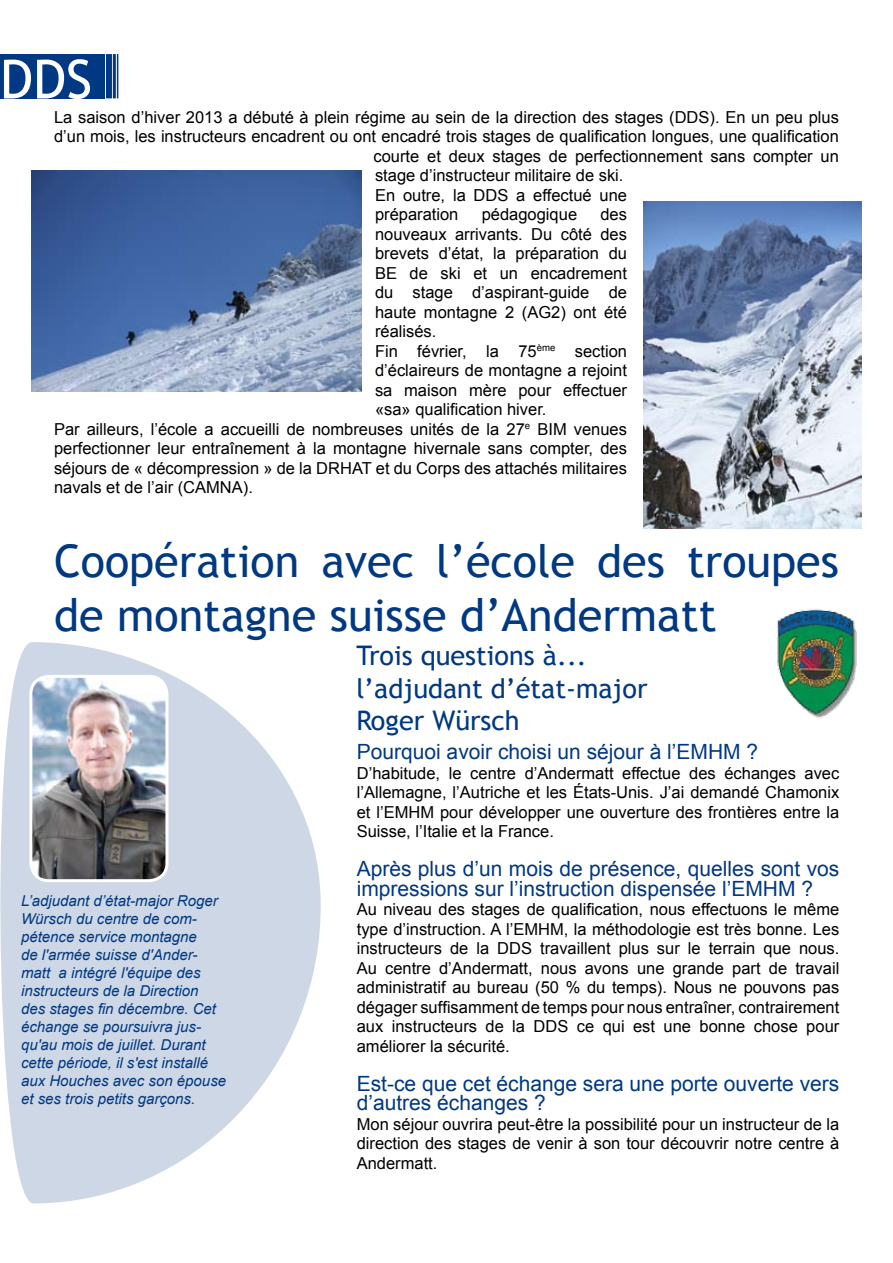
<style>
.page{position:relative;width:893px;height:1263px;background:#fff}
.page>*{position:absolute;margin:0;border:0;box-sizing:border-box;transform-origin:0 0}
.t1{font:54px "Trebuchet MS";color:#fff}
.t2{font:45px/54px "Trebuchet MS";color:#003882}
.t3{font:27px/32.4px "Trebuchet MS";color:#003882}
.t4{font:21px/19.5px "Arial";color:#003883}
.t5{font:16.5px/19.5px "Arial";color:#000;text-align:justify}
.t6{font:italic 15px/18px "Arial";color:#003882}
</style>
<div class="page">
<div style="left:0;top:54px;width:105px;height:44px;background:#003883"></div>
<div style="left:106px;top:54px;width:6px;height:44px;background:#003882"></div>
<hr style="left:117px;top:54px;width:1px;height:44px;background:#003882">
<hr style="left:113px;top:54px;width:3px;height:44px;background:#003882">
<svg style="left:0;top:642px;width:321px;height:561px;fill:#cdd7e6"></svg>
<img style="left:31px;top:676px;width:136px;height:204px;border-radius:18px">
<div style="left:29px;top:675px;width:139px;height:207px;border:3px solid #fff;border-radius:18px"></div>
<img style="left:777px;top:609px;width:80px;height:109px">
<img style="left:31px;top:170px;width:330px;height:221px">
<img style="left:643px;top:201px;width:218px;height:327px">
<h1 class="t1" style="left:0;top:48px;width:94px">DDS</h1>
<p class="t5" style="left:54px;top:107px;width:786px">La saison d’hiver 2013 a débuté à plein régime au sein de la direction des stages (DDS). En un peu plus</p>
<p class="t5" style="left:54px;top:127px;width:786px">d’un mois, les instructeurs encadrent ou ont encadré trois stages de qualification longues, une qualification</p>
<p class="t5" style="left:374px;top:146px;width:467px">courte et deux stages de perfectionnement sans compter un</p>
<p class="t5" style="left:375px;top:166px;width:250px">stage d’instructeur militaire de ski.</p>
<p class="t5" style="left:375px;top:185px;width:253px">En outre, la DDS a effectué une</p>
<p class="t5" style="left:375px;top:205px;width:85px">préparation</p>
<p class="t5" style="left:482px;top:205px;width:97px">pédagogique</p>
<p class="t5" style="left:600px;top:205px;width:28px">des</p>
<p class="t5" style="left:375px;top:224px;width:254px">nouveaux arrivants. Du côté des</p>
<p class="t5" style="left:375px;top:244px;width:253px">brevets d’état, la préparation du</p>
<p class="t5" style="left:375px;top:263px;width:253px">BE de ski et un encadrement</p>
<p class="t5" style="left:375px;top:283px;width:253px">du stage d’aspirant-guide de</p>
<p class="t5" style="left:375px;top:302px;width:253px">haute montagne 2 (AG2) ont été</p>
<p class="t5" style="left:375px;top:322px;width:63px">réalisés.</p>
<p class="t5" style="left:375px;top:341px;width:253px">Fin février, la 75<sup>ème</sup> section</p>
<p class="t5" style="left:375px;top:361px;width:253px">d’éclaireurs de montagne a rejoint</p>
<p class="t5" style="left:375px;top:380px;width:253px">sa maison mère pour effectuer</p>
<p class="t5" style="left:375px;top:400px;width:173px">«sa» qualification hiver.</p>
<p class="t5" style="left:54px;top:419px;width:574px">Par ailleurs, l’école a accueilli de nombreuses unités de la 27<sup>e</sup> BIM venues</p>
<p class="t5" style="left:54px;top:439px;width:574px">perfectionner leur entraînement à la montagne hivernale sans compter, des</p>
<p class="t5" style="left:54px;top:458px;width:574px">séjours de « décompression » de la DRHAT et du Corps des attachés militaires</p>
<p class="t5" style="left:54px;top:478px;width:200px">navals et de l’air (CAMNA).</p>
<h2 class="t2" style="left:54px;top:535px;width:786px">Coopération avec l’école des troupes de montagne suisse d’Andermatt</h2>
<p class="t6" style="left:21px;top:891px;width:207px">L’adjudant d’état-major Roger<br>Würsch du centre de com&shy;pétence service montagne<br>de l'armée suisse d'Ander&shy;matt a intégré l'équipe des instructeurs de la Direction des stages fin décembre. Cet échange se poursuivra jus&shy;qu'au mois de juillet. Durant cette période, il s'est installé aux Houches avec son épouse et ses trois petits garçons.</p>
<h3 class="t3" style="left:356px;top:640px;width:293px">Trois questions à... l’adjudant d’état-major<br>Roger Würsch</h3>
<p class="t4" style="left:357px;top:742px;width:403px">Pourquoi avoir choisi un séjour à l’EMHM ?</p>
<p class="t5" style="left:357px;top:763px;width:484px">D’habitude, le centre d’Andermatt effectue des échanges avec l’Allemagne, l’Autriche et les États-Unis. J’ai demandé Chamonix et l’EMHM pour développer une ouverture des frontières entre la Suisse, l’Italie et la France.</p>
<p class="t4" style="left:357px;top:859px;width:484px">Après plus d’un mois de présence, quelles sont vos impressions sur l’instruction dispensée l’EMHM ?</p>
<p class="t5" style="left:357px;top:900px;width:484px">Au niveau des stages de qualification, nous effectuons le même type d’instruction. A l’EMHM, la méthodologie est très bonne. Les instructeurs de la DDS travaillent plus sur le terrain que nous.<br>Au centre d’Andermatt, nous avons une grande part de travail administratif au bureau (50 % du temps). Nous ne pouvons pas dégager suffisamment de temps pour nous entraîner, contrairement aux instructeurs de la DDS ce qui est une bonne chose pour améliorer la sécurité.</p>
<p class="t4" style="left:357px;top:1074px;width:484px">Est-ce que cet échange sera une porte ouverte vers d’autres échanges ?</p>
<p class="t5" style="left:357px;top:1114px;width:484px">Mon séjour ouvrira peut-être la possibilité pour un instructeur de la direction des stages de venir à son tour découvrir notre centre à Andermatt.</p>
</div>
